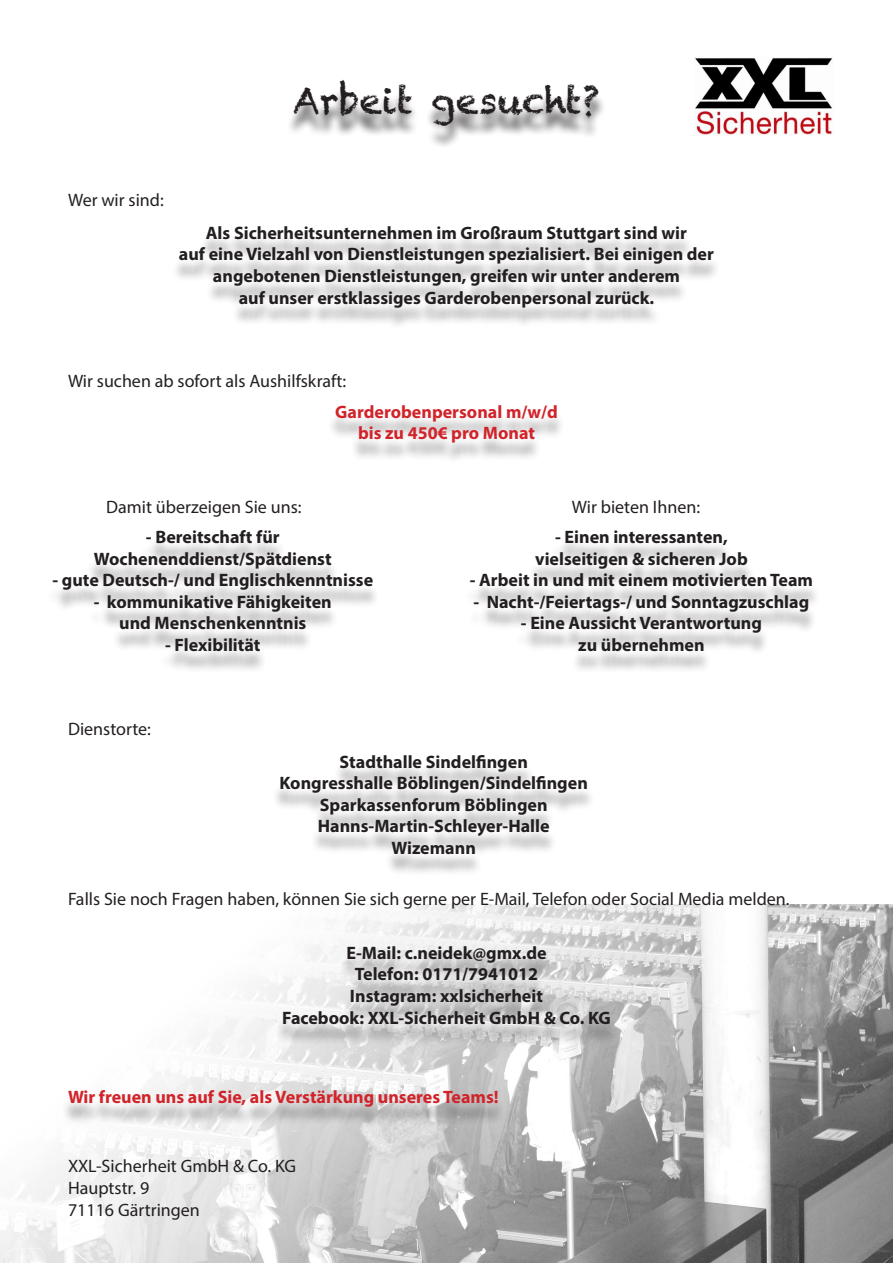
<style>
.page{position:relative;width:893px;height:1263px;background:#fff}
.page>*{position:absolute;margin:0;border:0;box-sizing:border-box;transform-origin:0 0}
.t1{font:36px "Chalkduster";color:#231f20}
.t2{font:700 18px "Myriad Pro";color:#231f20}
.t3{font:18px "Myriad Pro";color:#231f20}
.t4{font:700 18px "Myriad Pro";color:#d1232a}
</style>
<div class="page">
<img style="left:0;top:904px;width:893px;height:359px">
<div style="left:286px;top:87px;width:320px;height:61px;background:#231f20;opacity:.75"></div>
<div style="left:172px;top:233px;width:549px;height:97px;background:#231f20;opacity:.4"></div>
<div style="left:328px;top:412px;width:237px;height:53px;background:#231f20;opacity:.4"></div>
<div style="left:46px;top:537px;width:334px;height:137px;background:#231f20;opacity:.4"></div>
<div style="left:463px;top:537px;width:357px;height:137px;background:#231f20;opacity:.4"></div>
<div style="left:275px;top:953px;width:343px;height:93px;background:#231f20;opacity:.4"></div>
<div style="left:61px;top:1097px;width:445px;height:32px;background:#231f20;opacity:.4"></div>
<img style="left:695px;top:58px;width:138px;height:76px">
<div style="left:272px;top:762px;width:323px;height:115px;background:#231f20;opacity:.4"></div>
<p class="t1" style="left:293px;top:79px;width:308px">Arbeit gesucht?</p>
<p class="t3" style="left:68px;top:189px;width:97px">Wer wir sind:</p>
<p class="t2" style="left:206px;top:221px;width:483px">Als Sicherheitsunternehmen im Großraum Stuttgart sind wir</p>
<p class="t2" style="left:179px;top:243px;width:536px">auf eine Vielzahl von Dienstleistungen spezialisiert. Bei einigen der</p>
<p class="t2" style="left:213px;top:264px;width:469px">angebotenen Dienstleistungen, greifen wir unter anderem</p>
<p class="t2" style="left:239px;top:286px;width:417px">auf unser erstklassiges Garderobenpersonal zurück.</p>
<p class="t3" style="left:68px;top:370px;width:280px">Wir suchen ab sofort als Aushilfskraft:</p>
<p class="t4" style="left:335px;top:400px;width:224px">Garderobenpersonal m/w/d</p>
<p class="t4" style="left:358px;top:422px;width:178px">bis zu 450€ pro Monat</p>
<p class="t3" style="left:106px;top:495px;width:197px">Damit überzeigen Sie uns:</p>
<p class="t2" style="left:146px;top:525px;width:135px">- Bereitschaft für</p>
<p class="t2" style="left:94px;top:547px;width:239px">Wochenenddienst/Spätdienst</p>
<p class="t2" style="left:52px;top:568px;width:322px">- gute Deutsch-/ und Englischkenntnisse</p>
<p class="t2" style="left:94px;top:590px;width:239px">- kommunikative Fähigkeiten</p>
<p class="t2" style="left:119px;top:612px;width:189px">und Menschenkenntnis</p>
<p class="t2" style="left:165px;top:633px;width:97px">- Flexibilität</p>
<p class="t3" style="left:68px;top:718px;width:84px">Dienstorte:</p>
<p class="t3" style="left:572px;top:495px;width:130px">Wir bieten Ihnen:</p>
<p class="t2" style="left:555px;top:525px;width:174px">- Einen interessanten,</p>
<p class="t2" style="left:535px;top:547px;width:214px">vielseitigen &amp; sicheren Job</p>
<p class="t2" style="left:470px;top:568px;width:345px">- Arbeit in und mit einem motivierten Team</p>
<p class="t2" style="left:474px;top:590px;width:337px">- Nacht-/Feiertags-/ und Sonntagzuschlag</p>
<p class="t2" style="left:521px;top:612px;width:243px">- Eine Aussicht Verantwortung</p>
<p class="t2" style="left:578px;top:633px;width:128px">zu übernehmen</p>
<p class="t2" style="left:340px;top:750px;width:190px">Stadthalle Sindelfingen</p>
<p class="t2" style="left:280px;top:771px;width:310px">Kongresshalle Böblingen/Sindelfingen</p>
<p class="t2" style="left:320px;top:793px;width:229px">Sparkassenforum Böblingen</p>
<p class="t2" style="left:318px;top:815px;width:233px">Hanns-Martin-Schleyer-Halle</p>
<p class="t2" style="left:392px;top:836px;width:86px">Wizemann</p>
<p class="t3" style="left:68px;top:888px;width:723px">Falls Sie noch Fragen haben, können Sie sich gerne per E-Mail, Telefon oder Social Media melden.</p>
<p class="t2" style="left:346px;top:941px;width:202px">E-Mail: c.neidek@gmx.de</p>
<p class="t2" style="left:355px;top:962px;width:185px">Telefon: 0171/7941012</p>
<p class="t2" style="left:350px;top:984px;width:195px">Instagram: xxlsicherheit</p>
<p class="t2" style="left:282px;top:1006px;width:330px">Facebook: XXL-Sicherheit GmbH &amp; Co. KG</p>
<p class="t4" style="left:68px;top:1085px;width:432px">Wir freuen uns auf Sie, als Verstärkung unseres Teams!</p>
<p class="t3" style="left:68px;top:1155px;width:230px">XXL-Sicherheit GmbH &amp; Co. KG</p>
<p class="t3" style="left:68px;top:1177px;width:83px">Hauptstr. 9</p>
<p class="t3" style="left:68px;top:1198px;width:133px">71116 Gärtringen</p>
</div>
